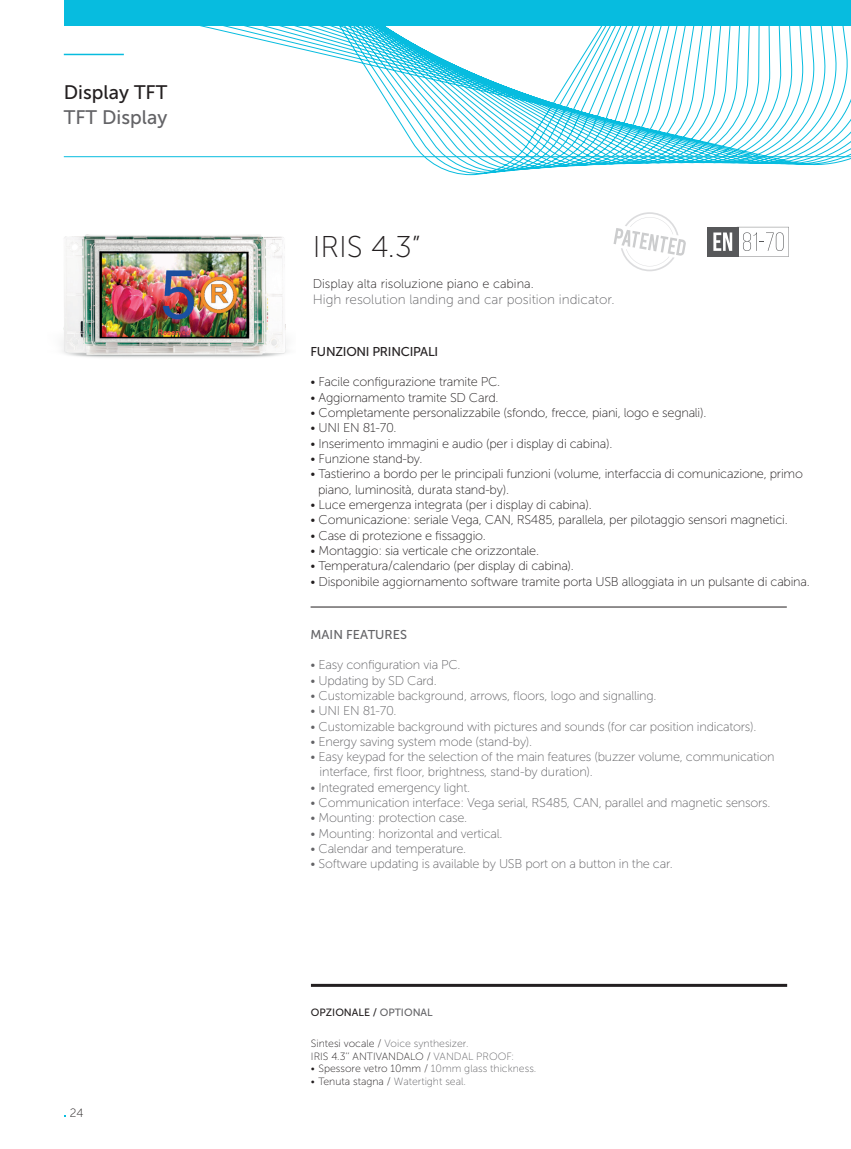
<style>
.page{position:relative;width:851px;height:1149px;background:#fff}
.page>*{position:absolute;margin:0;border:0;box-sizing:border-box;transform-origin:0 0}
.t1{font:30px "Museo Sans 100";color:#231f20}
.t2{font:19.5px "Museo Sans 500";color:#231f20}
.t3{font:19.5px "Museo Sans 500";color:#636366}
.t4{font:13.5px "Museo Sans 100";color:#636366}
.t5{font:12.75px/15.3px "Museo Sans 100";letter-spacing:-.02em;color:#231f20}
.t6{font:12.75px/15.3px "Museo Sans 100";letter-spacing:-.02em;color:#636366}
.t7{font:12.75px "Museo Sans 100";color:#231f20}
.t8{font:12.75px "Museo Sans 500";letter-spacing:-.02em;color:#231f20}
.t9{font:12.75px "Museo Sans 500";color:#636366}
.t10{font:12px "Museo Sans 100";color:#231f20}
.t11{font:10.5px/12.8px "Museo Sans 100";color:#231f20}
.t12{font:10.5px "Museo Sans 100";color:#636366}
.t13{font:10.5px "Museo Sans 500";color:#231f20}
.s1{color:#636366}
.s2{color:#231f20}
</style>
<div class="page">
<svg style="left:63px;top:26px;width:787px;height:149px"></svg>
<hr style="left:64px;top:54px;width:60px;height:1px;background:#07bcdf">
<hr style="left:64px;top:156px;width:786px;height:1px;background:#07bcdf">
<div style="left:64px;top:0;width:786px;height:26px;background:#07bcdf"></div>
<img style="left:62px;top:234px;width:226px;height:124px">
<div style="left:706px;top:227px;width:32px;height:29px;background:#57585a"></div>
<svg style="left:713px;top:227px;width:75px;height:29px"></svg>
<svg style="left:613px;top:212px;width:72px;height:59px"></svg>
<hr style="left:311px;top:983px;width:476px;height:3px;background:#231f20">
<hr style="left:310px;top:606px;width:476px;height:1px;background:#231f20">
<h2 class="t2" style="left:64px;top:81px;width:105px">Display TFT</h2>
<h2 class="t3" style="left:64px;top:107px;width:105px">TFT Display</h2>
<p class="t10" style="left:70px;top:1106px;width:15px">24</p>
<h1 class="t1" style="left:312px;top:230px;width:109px">IRIS 4.3”</h1>
<p class="t7" style="left:312px;top:276px;width:222px">Display alta risoluzione piano e cabina.</p>
<p class="t4" style="left:312px;top:292px;width:303px">High resolution landing and car position indicator.</p>
<p class="t8" style="left:310px;top:344px;width:129px">FUNZIONI PRINCIPALI</p>
<p class="t5" style="left:310px;top:374px;width:191px">• Facile configurazione tramite PC.</p>
<p class="t5" style="left:310px;top:390px;width:189px">• Aggiornamento tramite SD Card.</p>
<p class="t5" style="left:310px;top:405px;width:397px">• Completamente personalizzabile (sfondo, frecce, piani, logo e segnali).</p>
<p class="t5" style="left:310px;top:420px;width:87px">• UNI EN 81-70.</p>
<p class="t5" style="left:310px;top:435px;width:303px">• Inserimento immagini e audio (per i display di cabina).</p>
<p class="t5" style="left:310px;top:451px;width:113px">• Funzione stand-by.</p>
<p class="t5" style="left:318px;top:466px;width:486px;text-indent:-7px">• Tastierino a bordo per le principali funzioni (volume, interfaccia di comunicazione, primo piano, luminosità, durata stand-by).</p>
<p class="t5" style="left:310px;top:497px;width:283px">• Luce emergenza integrata (per i display di cabina).</p>
<p class="t5" style="left:310px;top:512px;width:478px">• Comunicazione: seriale Vega, CAN, RS485, parallela, per pilotaggio sensori magnetici.</p>
<p class="t5" style="left:310px;top:527px;width:177px">• Case di protezione e fissaggio.</p>
<p class="t5" style="left:310px;top:543px;width:230px">• Montaggio: sia verticale che orizzontale.</p>
<p class="t5" style="left:310px;top:558px;width:265px">• Temperatura/calendario (per display di cabina).</p>
<p class="t5" style="left:310px;top:573px;width:500px">• Disponibile aggiornamento software tramite porta USB alloggiata in un pulsante di cabina.</p>
<p class="t9" style="left:310px;top:627px;width:98px">MAIN FEATURES</p>
<p class="t6" style="left:310px;top:657px;width:151px">• Easy configuration via PC.</p>
<p class="t6" style="left:310px;top:672px;width:128px">• Updating by SD Card.</p>
<p class="t6" style="left:310px;top:687px;width:347px">• Customizable background, arrows, floors, logo and signalling.</p>
<p class="t6" style="left:310px;top:703px;width:87px">• UNI EN 81-70.</p>
<p class="t6" style="left:310px;top:718px;width:447px">• Customizable background with pictures and sounds (for car position indicators).</p>
<p class="t6" style="left:310px;top:733px;width:223px">• Energy saving system mode (stand-by).</p>
<p class="t6" style="left:319px;top:749px;width:456px;text-indent:-9px">• Easy keypad for the selection of the main features (buzzer volume, communication interface, first floor, brightness, stand-by duration).</p>
<p class="t6" style="left:310px;top:779px;width:161px">• Integrated emergency light.</p>
<p class="t6" style="left:310px;top:795px;width:461px">• Communication interface: Vega serial, RS485, CAN, parallel and magnetic sensors.</p>
<p class="t6" style="left:310px;top:810px;width:158px">• Mounting: protection case.</p>
<p class="t6" style="left:310px;top:825px;width:193px">• Mounting: horizontal and vertical.</p>
<p class="t6" style="left:310px;top:840px;width:157px">• Calendar and temperature.</p>
<p class="t6" style="left:310px;top:856px;width:363px">• Software updating is available by USB port on a button in the car.</p>
<p class="t13" style="left:311px;top:1006px;width:123px">OPZIONALE / <span class="s1">OPTIONAL</span></p>
<p class="t11" style="left:311px;top:1036px;width:205px">Sintesi vocale / <span class="s1">Voice synthesizer.<br></span>IRIS 4.3’’ ANTIVANDALO / <span class="s1">VANDAL PROOF:</span></p>
<p class="t11" style="left:311px;top:1062px;width:227px">• Spessore vetro 10mm / <span class="s1">10mm glass thickness.</span></p>
<p class="t12" style="left:311px;top:1075px;width:156px"><span class="s2">• Tenuta stagna /</span> Watertight seal.</p>
</div>
